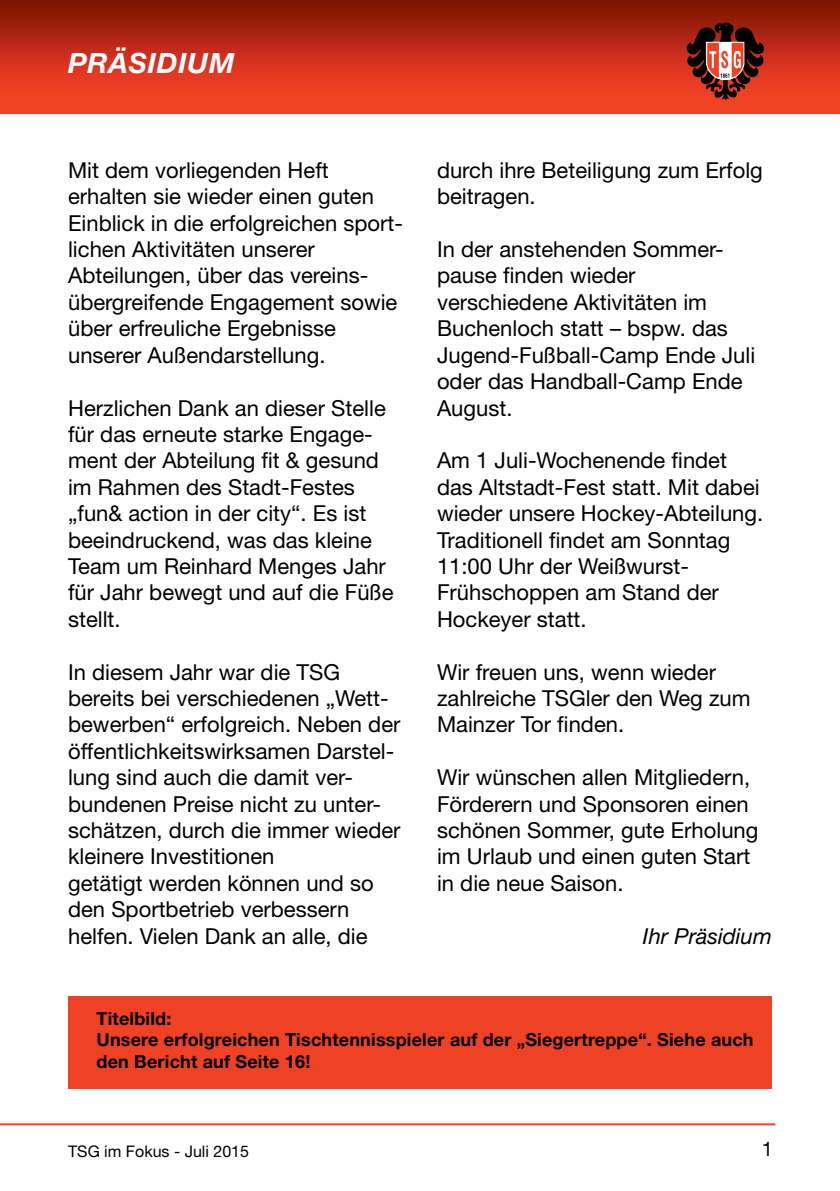
<style>
.page{position:relative;width:840px;height:1191px;background:#fff}
.page>*{position:absolute;margin:0;border:0;box-sizing:border-box;transform-origin:0 0}
.t1{font:italic 700 28px "Helvetica Neue";letter-spacing:.03em;color:#fff}
.t2{font:22px/26.4px "Helvetica Neue";color:#000}
.t3{font:italic 22px "Helvetica Neue";color:#000}
.t4{font:20px "Helvetica Neue";color:#000}
.t5{font:700 18px/21.6px "Helvetica Neue";letter-spacing:.01em;color:#000}
.t6{font:16px "Helvetica Neue";color:#000}
</style>
<div class="page">
<img style="left:0;top:0;width:839px;height:113px">
<hr style="left:0;top:1123px;width:775px;height:2px;background:#ef4123">
<div style="left:68px;top:996px;width:703px;height:93px;background:#ef4123"></div>
<svg style="left:686px;top:23px;width:77px;height:77px;background:#88362a"></svg>
<p class="t1" style="left:68px;top:46px;width:168px">PRÄSIDIUM</p>
<p class="t2" style="left:68px;top:156px;width:336px">Mit dem vorliegenden Heft erhalten sie wieder einen guten<br>Einblick in die erfolgreichen sport&shy;lichen Aktivitäten unserer<br>Abteilungen, über das vereins&shy;übergreifende Engagement sowie über erfreuliche Ergebnisse unserer Außendarstellung.</p>
<p class="t2" style="left:68px;top:394px;width:327px">Herzlichen Dank an dieser Stelle für das erneute starke Engage&shy;ment der Abteilung fit &amp; gesund im Rahmen des Stadt-Festes „fun&amp; action in der city“. Es ist beeindruckend, was das kleine<br>Team um Reinhard Menges Jahr für Jahr bewegt und auf die Füße stellt.</p>
<p class="t2" style="left:68px;top:658px;width:334px">In diesem Jahr war die TSG bereits bei verschiedenen „Wett&shy;bewerben“ erfolgreich. Neben der öffentlichkeitswirksamen Darstel&shy;lung sind auch die damit ver&shy;bundenen Preise nicht zu unter&shy;schätzen, durch die immer wieder kleinere Investitionen<br>getätigt werden können und so den Sportbetrieb verbessern helfen. Vielen Dank an alle, die</p>
<p class="t2" style="left:437px;top:156px;width:327px">durch ihre Beteiligung zum Erfolg beitragen.</p>
<p class="t2" style="left:437px;top:236px;width:319px">In der anstehenden Sommer&shy;pause finden wieder verschiedene Aktivitäten im<br>Buchenloch statt – bspw. das<br>Jugend-Fußball-Camp Ende Juli oder das Handball-Camp Ende<br>August.</p>
<p class="t2" style="left:437px;top:447px;width:327px">Am 1 Juli-Wochenende findet das Altstadt-Fest statt. Mit dabei wieder unsere Hockey-Abteilung.<br>Traditionell findet am Sonntag<br>11:00 Uhr der Weißwurst-<br>Frühschoppen am Stand der<br>Hockeyer statt.</p>
<p class="t2" style="left:437px;top:658px;width:315px">Wir freuen uns, wenn wieder zahlreiche TSGler den Weg zum<br>Mainzer Tor finden.</p>
<p class="t2" style="left:437px;top:764px;width:323px">Wir wünschen allen Mitgliedern,<br>Förderern und Sponsoren einen schönen Sommer, gute Erholung im Urlaub und einen guten Start in die neue Saison.</p>
<p class="t3" style="left:642px;top:922px;width:130px">Ihr Präsidium</p>
<p class="t5" style="left:96px;top:1007px;width:658px">Titelbild:<br>Unsere erfolgreichen Tischtennisspieler auf der „Siegertreppe“. Siehe auch den Bericht auf Seite 16!</p>
<p class="t6" style="left:68px;top:1141px;width:182px">TSG im Fokus - Juli 2015</p>
<p class="t4" style="left:761px;top:1136px;width:13px">1</p>
</div>
